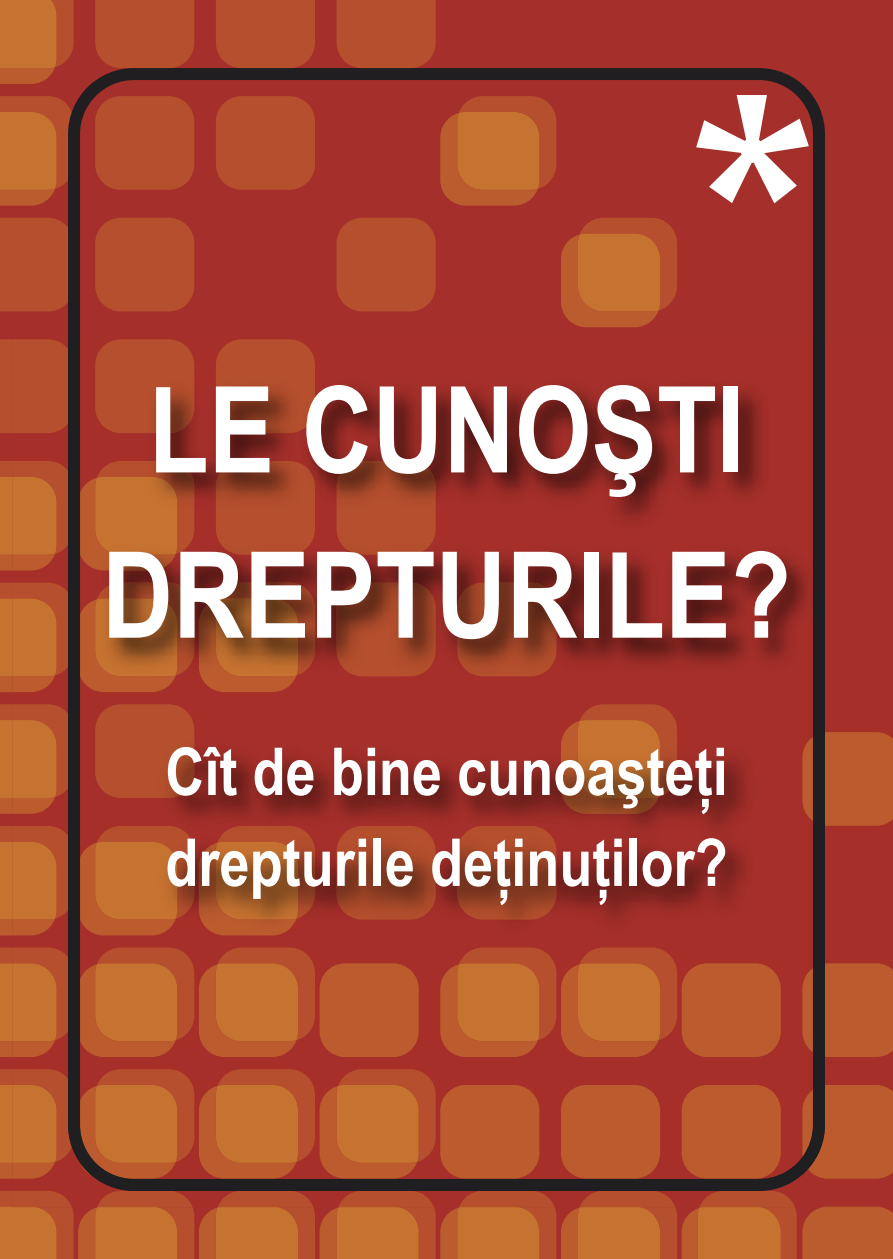
<style>
.page{position:relative;width:893px;height:1259px;background:#a52f2a}
.page>*{position:absolute;margin:0;border:0;box-sizing:border-box;transform-origin:0 0}
.t1{font:306px "Trade Gothic Bold Two";color:#fff}
.t2{font:700 120px/165.3px "Arial Narrow";color:#fff;text-align:center}
.t3{font:700 66px/90.9px "Arial Narrow";color:#fff}
</style>
<div class="page">
<svg style="left:0;top:339px;width:12px;height:94px"></svg>
<div style="left:0;top:218px;width:68px;height:93px;background:#b54f2d"></div>
<div style="left:95px;top:0;width:99px;height:68px;background:#b54f2d"></div>
<div style="left:216px;top:0;width:99px;height:68px;background:#b54f2d"></div>
<div style="left:337px;top:0;width:99px;height:68px;background:#b54f2d"></div>
<svg style="left:0;top:1069px;width:12px;height:109px"></svg>
<svg style="left:0;top:947px;width:12px;height:110px"></svg>
<svg style="left:0;top:826px;width:12px;height:109px"></svg>
<svg style="left:0;top:704px;width:12px;height:110px"></svg>
<svg style="left:0;top:582px;width:12px;height:110px"></svg>
<svg style="left:0;top:461px;width:12px;height:109px"></svg>
<svg style="left:0;top:96px;width:68px;height:110px;background:#be622f"></svg>
<svg style="left:0;top:0;width:74px;height:84px;background:#bf632f"></svg>
<svg style="left:68px;top:68px;width:757px;height:269px"></svg>
<img style="left:12px;top:1069px;width:56px;height:93px">
<img style="left:12px;top:947px;width:56px;height:93px">
<img style="left:12px;top:826px;width:56px;height:92px">
<img style="left:12px;top:704px;width:56px;height:93px">
<img style="left:12px;top:582px;width:56px;height:93px">
<img style="left:12px;top:461px;width:56px;height:93px">
<img style="left:48px;top:339px;width:20px;height:94px">
<img style="left:12px;top:1162px;width:43px;height:16px">
<img style="left:31px;top:1085px;width:26px;height:78px">
<div style="left:825px;top:1085px;width:68px;height:93px;background:#bb5b2e"></div>
<img style="left:12px;top:1040px;width:43px;height:17px">
<img style="left:31px;top:963px;width:26px;height:78px">
<div style="left:825px;top:963px;width:68px;height:94px;background:#bb5b2e"></div>
<img style="left:12px;top:918px;width:43px;height:17px">
<img style="left:31px;top:841px;width:26px;height:78px">
<img style="left:12px;top:797px;width:43px;height:17px">
<img style="left:31px;top:720px;width:26px;height:78px">
<div style="left:825px;top:732px;width:68px;height:94px;background:#bb5b2e"></div>
<img style="left:12px;top:675px;width:43px;height:17px">
<img style="left:31px;top:598px;width:26px;height:78px">
<img style="left:12px;top:554px;width:43px;height:16px">
<img style="left:31px;top:477px;width:26px;height:78px">
<svg style="left:0;top:1191px;width:893px;height:68px;background:#bb5c2e"></svg>
<img style="left:99px;top:1206px;width:58px;height:1px">
<img style="left:219px;top:1206px;width:59px;height:1px">
<img style="left:340px;top:1206px;width:58px;height:1px">
<img style="left:461px;top:1206px;width:58px;height:1px">
<img style="left:581px;top:1206px;width:59px;height:1px">
<img style="left:702px;top:1206px;width:58px;height:1px">
<img style="left:823px;top:1206px;width:58px;height:1px">
<img style="left:68px;top:1078px;width:6px;height:68px">
<img style="left:819px;top:1085px;width:6px;height:84px">
<img style="left:74px;top:337px;width:745px;height:848px">
<img style="left:78px;top:1101px;width:51px;height:77px">
<img style="left:803px;top:1086px;width:16px;height:77px">
<img style="left:78px;top:979px;width:2px;height:62px">
<img style="left:813px;top:965px;width:6px;height:90px">
<img style="left:78px;top:857px;width:2px;height:62px">
<img style="left:813px;top:733px;width:6px;height:91px">
<img style="left:78px;top:614px;width:2px;height:62px">
<img style="left:78px;top:493px;width:2px;height:61px">
<h1 class="t1" style="left:676px;top:95px;width:154px">*</h1>
<h2 class="t2" style="left:102px;top:348px;width:690px">LE CUNOŞTI<br>DREPTURILE?</h2>
<p class="t3" style="left:165px;top:727px;width:564px">Cît de bine cunoaşteţi drepturile deţinuţilor?</p>
</div>
